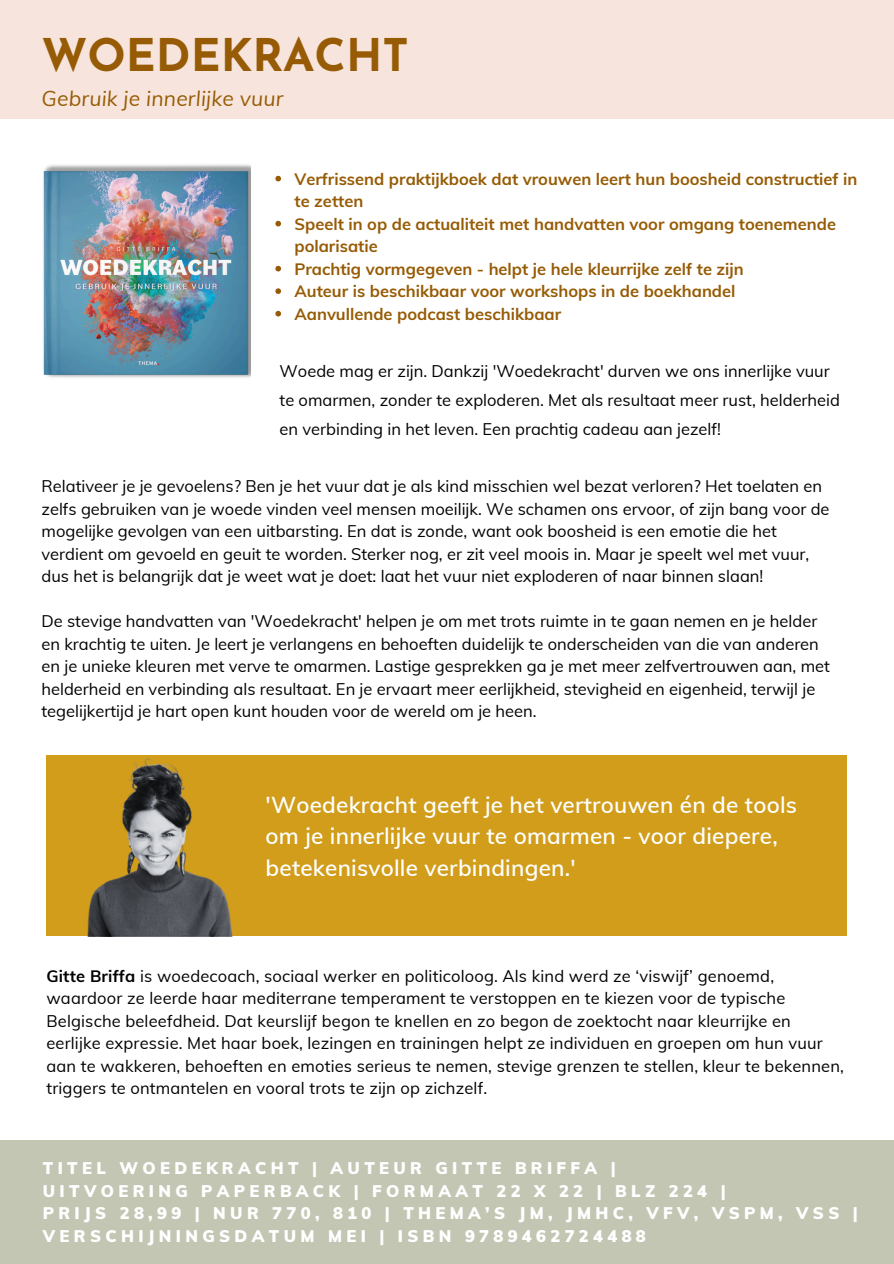
<style>
.page{position:relative;width:894px;height:1264px;background:#fff}
.page>*{position:absolute;margin:0;border:0;box-sizing:border-box;transform-origin:0 0}
.t1{font:700 45px "Josefin Sans";color:#965b04}
.t2{font:600 22.5px/31.5px "Muli";letter-spacing:.01em;color:#fff}
.t3{font:italic 21px "Muli";letter-spacing:.01em;color:#965b04}
.t4{font:16.5px/22.5px "Muli";color:#000}
.t5{font:700 16.5px/22.5px "Muli";color:#965b04}
.t6{font:900 16.5px/22.5px "Muli";letter-spacing:.265em;color:#fff}
.s1{font-weight:700}
</style>
<div class="page">
<div style="left:0;top:0;width:893px;height:119px;background:#f7e5dd"></div>
<div style="left:0;top:1140px;width:893px;height:123px;background:#c4c6b4"></div>
<img style="left:43px;top:164px;width:208px;height:214px">
<div style="left:46px;top:755px;width:800px;height:181px;background:#d19d1a"></div>
<img style="left:87px;top:758px;width:146px;height:178px">
<svg style="left:275px;top:176px;width:6px;height:5px"></svg>
<svg style="left:275px;top:221px;width:6px;height:5px"></svg>
<svg style="left:275px;top:266px;width:6px;height:5px"></svg>
<svg style="left:275px;top:288px;width:6px;height:6px"></svg>
<svg style="left:275px;top:311px;width:6px;height:5px"></svg>
<p class="t1" style="left:41px;top:37px;width:369px">WOEDEKRACHT</p>
<h2 class="t3" style="left:41px;top:85px;width:243px">Gebruik je innerlijke vuur</h2>
<p class="t5" style="left:294px;top:167px;width:564px">Verfrissend praktijkboek dat vrouwen leert hun boosheid constructief in te zetten</p>
<p class="t5" style="left:294px;top:212px;width:543px">Speelt in op de actualiteit met handvatten voor omgang toenemende polarisatie</p>
<p class="t5" style="left:294px;top:257px;width:451px">Prachtig vormgegeven - helpt je hele kleurrijke zelf te zijn</p>
<p class="t5" style="left:294px;top:280px;width:442px">Auteur is beschikbaar voor workshops in de boekhandel</p>
<p class="t5" style="left:294px;top:302px;width:268px">Aanvullende podcast beschikbaar</p>
<h1 class="t4" style="left:279px;top:356px;width:562px;line-height:29.2px">Woede mag er zijn. Dankzij 'Woedekracht' durven we ons innerlijke vuur te omarmen, zonder te exploderen. Met als resultaat meer rust, helderheid en verbinding in het leven. Een prachtig cadeau aan jezelf!</h1>
<p class="t4" style="left:41px;top:475px;width:789px">Relativeer je je gevoelens? Ben je het vuur dat je als kind misschien wel bezat verloren? Het toelaten en zelfs gebruiken van je woede vinden veel mensen moeilijk. We schamen ons ervoor, of zijn bang voor de mogelijke gevolgen van een uitbarsting. En dat is zonde, want ook boosheid is een emotie die het verdient om gevoeld en geuit te worden. Sterker nog, er zit veel moois in. Maar je speelt wel met vuur, dus het is belangrijk dat je weet wat je doet: laat het vuur niet exploderen of naar binnen slaan!</p>
<p class="t4" style="left:41px;top:610px;width:789px">De stevige handvatten van 'Woedekracht' helpen je om met trots ruimte in te gaan nemen en je helder en krachtig te uiten. Je leert je verlangens en behoeften duidelijk te onderscheiden van die van anderen en je unieke kleuren met verve te omarmen. Lastige gesprekken ga je met meer zelfvertrouwen aan, met helderheid en verbinding als resultaat. En je ervaart meer eerlijkheid, stevigheid en eigenheid, terwijl je tegelijkertijd je hart open kunt houden voor de wereld om je heen.</p>
<p class="t2" style="left:265px;top:788px;width:532px">'Woedekracht geeft je het vertrouwen én de tools om je innerlijke vuur te omarmen - voor diepere, betekenisvolle verbindingen.'</p>
<p class="t4" style="left:46px;top:964px;width:798px"><span class="s1">Gitte Briffa</span> is woedecoach, sociaal werker en politicoloog. Als kind werd ze ‘viswijf’ genoemd, waardoor ze leerde haar mediterrane temperament te verstoppen en te kiezen voor de typische Belgische beleefdheid. Dat keurslijf begon te knellen en zo begon de zoektocht naar kleurrijke en eerlijke expressie. Met haar boek, lezingen en trainingen helpt ze individuen en groepen om hun vuur aan te wakkeren, behoeften en emoties serieus te nemen, stevige grenzen te stellen, kleur te bekennen, triggers te ontmantelen en vooral trots te zijn op zichzelf.</p>
<h3 class="t6" style="left:43px;top:1156px;width:816px">TITEL WOEDEKRACHT | AUTEUR GITTE BRIFFA |<br>UITVOERING PAPERBACK | FORMAAT 22 X 22 | BLZ 224 |<br>PRIJS 28,99 | NUR 770, 810 | THEMA’S JM, JMHC, VFV, VSPM, VSS | VERSCHIJNINGSDATUM MEI | ISBN 9789462724488</h3>
</div>
